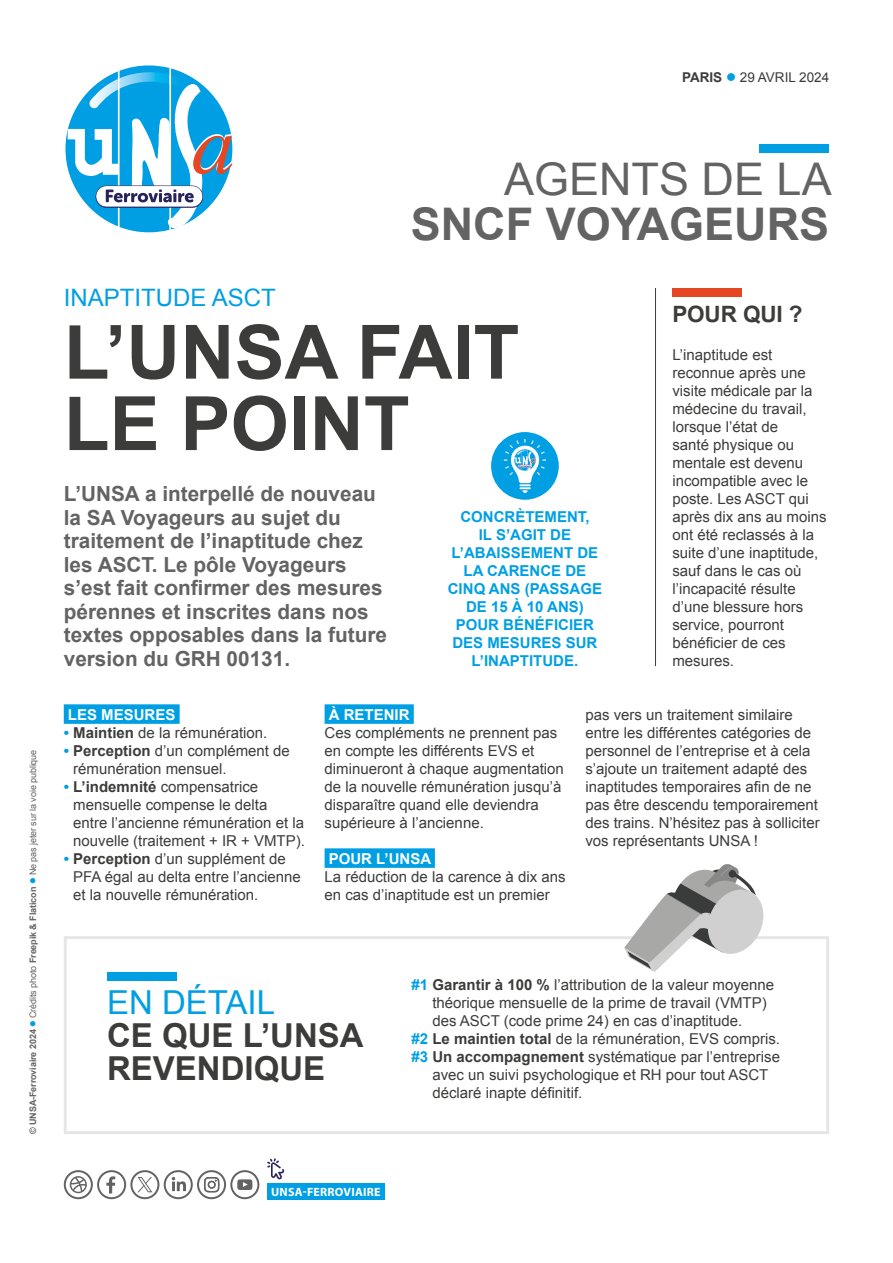
<style>
.page{position:relative;width:893px;height:1263px;background:#fff}
.page>*{position:absolute;margin:0;border:0;box-sizing:border-box;transform-origin:0 0}
.t1{font:700 75px/71.4px "Arial";color:#3c3c3b}
.t2{font:700 45px "Arial";color:#646363}
.t3{font:45px "Arial";color:#646363}
.t4{font:700 33px/33px "Arial";color:#3c3c3b}
.t5{font:33px "Arial";color:#009fe3}
.t6{font:24px "Arial";color:#009fe3}
.t7{font:700 22.5px "Arial";letter-spacing:-.005em;color:#3c3c3b}
.t8{font:700 20.85px/23.5px "Arial";color:#646363}
.t9{font:15px/18px "Arial";color:#3c3c3b}
.t10{font:700 15px/18px "Arial";color:#009fe3;text-align:center}
.t11{font:700 15px "Arial";color:#fff}
.t12{font:13.5px "Arial";color:#3c3c3b}
.t13{font:700 12px "Myriad Pro";letter-spacing:.02em;color:#fff}
.t14{font:9px "Arial";letter-spacing:-.01em;color:#646363}
.s1{font-weight:700}
.s2{color:#009fe3}
.s3{font-weight:700;color:#009fe3}
</style>
<div class="page">
<svg style="left:65px;top:65px;width:168px;height:168px"></svg>
<div style="left:759px;top:144px;width:70px;height:8px;background:#009fe3"></div>
<div style="left:267px;top:1183px;width:118px;height:16px;background:#009fe3"></div>
<svg style="left:267px;top:1158px;width:17px;height:22px"></svg>
<svg style="left:64px;top:1170px;width:195px;height:29px"></svg>
<div style="left:64px;top:704px;width:116px;height:20px;background:#009fe3"></div>
<div style="left:325px;top:704px;width:89px;height:20px;background:#009fe3"></div>
<div style="left:325px;top:848px;width:110px;height:20px;background:#009fe3"></div>
<div style="left:491px;top:432px;width:68px;height:68px;background:#009fe3;border-radius:50%"></div>
<svg style="left:504px;top:439px;width:42px;height:54px"></svg>
<div style="left:64px;top:936px;width:765px;height:198px;border:3px solid #e6e6e6"></div>
<div style="left:107px;top:972px;width:70px;height:8px;background:#009fe3"></div>
<div style="left:672px;top:288px;width:70px;height:8px;background:#e54623"></div>
<hr style="left:655px;top:288px;width:1px;height:378px;background:#3c3c3b">
<svg style="left:624px;top:864px;width:140px;height:108px"></svg>
<p class="t12" style="left:682px;top:69px;width:149px"><span class="s1">PARIS</span> <span class="s2">●</span> 29 AVRIL 2024</p>
<p class="t14" style="left:27px;top:1134px;width:386px;rotate:-90deg"><span class="s1">© UNSA-Ferroviaire 2024</span> <span class="s2">●</span> Crédits photo <span class="s1">Freepik &amp; Flaticon</span> <span class="s2">●</span> Ne pas jeter sur la voie publique</p>
<h2 class="t3" style="left:504px;top:149px;width:329px">AGENTS DE LA</h2>
<h2 class="t2" style="left:411px;top:194px;width:420px">SNCF VOYAGEURS</h2>
<h3 class="t6" style="left:64px;top:281px;width:214px">INAPTITUDE ASCT</h3>
<h1 class="t1" style="left:64px;top:319px;width:457px">L’UNSA FAIT<br>LE POINT</h1>
<h3 class="t8" style="left:64px;top:483px;width:325px">L’UNSA a interpellé de nouveau la SA Voyageurs au sujet du traitement de l’inaptitude chez les ASCT. Le pôle Voyageurs s’est fait confirmer des mesures pérennes et inscrites dans nos textes opposables dans la future version du GRH 00131.</h3>
<p class="t10" style="left:448px;top:508px;width:156px">CONCRÈTEMENT,<br>IL S’AGIT DE<br>L’ABAISSEMENT DE<br>LA CARENCE DE<br>CINQ ANS (PASSAGE<br>DE 15 À 10 ANS)<br>POUR BÉNÉFICIER<br>DES MESURES SUR<br>L’INAPTITUDE.</p>
<h3 class="t7" style="left:672px;top:300px;width:132px">POUR QUI ?</h3>
<p class="t9" style="left:672px;top:346px;width:156px">L’inaptitude est reconnue après une visite médicale par la médecine du travail, lorsque l’état de<br>santé physique ou mentale est devenu incompatible avec le poste. Les ASCT qui après dix ans au moins ont été reclassés à la suite d’une inaptitude, sauf dans le cas où l’incapacité résulte d’une blessure hors service, pourront bénéficier de ces mesures.</p>
<p class="t11" style="left:68px;top:705px;width:109px">LES MESURES</p>
<p class="t9" style="left:64px;top:724px;width:205px"><span class="s3">•</span> <span class="s1">Maintien</span> de la rémunération.</p>
<p class="t9" style="left:73px;top:742px;width:218px;text-indent:-9px"><span class="s3">•</span> <span class="s1">Perception</span> d’un complément de rémunération mensuel.</p>
<p class="t9" style="left:73px;top:778px;width:233px;text-indent:-9px"><span class="s3">•</span> <span class="s1">L’indemnité</span> compensatrice mensuelle compense le delta entre l’ancienne rémunération et la nouvelle (traitement + IR + VMTP).</p>
<p class="t9" style="left:73px;top:850px;width:229px;text-indent:-9px"><span class="s3">•</span> <span class="s1">Perception</span> d’un supplément de<br>PFA égal au delta entre l’ancienne et la nouvelle rémunération.</p>
<p class="t11" style="left:329px;top:705px;width:82px">À RETENIR</p>
<p class="t9" style="left:325px;top:724px;width:241px">Ces compléments ne prennent pas en compte les différents EVS et diminueront à chaque augmentation de la nouvelle rémunération jusqu’à disparaître quand elle deviendra supérieure à l’ancienne.</p>
<p class="t11" style="left:329px;top:849px;width:104px">POUR L’UNSA</p>
<p class="t9" style="left:325px;top:868px;width:242px">La réduction de la carence à dix ans en cas d’inaptitude est un premier</p>
<p class="t9" style="left:585px;top:706px;width:236px">pas vers un traitement similaire entre les différentes catégories de personnel de l’entreprise et à cela s’ajoute un traitement adapté des inaptitudes temporaires afin de ne pas être descendu temporairement des trains. N’hésitez pas à solliciter vos représentants UNSA !</p>
<h3 class="t5" style="left:107px;top:981px;width:170px">EN DÉTAIL</h3>
<h3 class="t4" style="left:107px;top:1020px;width:258px">CE QUE L’UNSA<br>REVENDIQUE</h3>
<p class="t9" style="left:411px;top:976px;width:364px"><span class="s3">#1</span> <span class="s1">Garantir à 100 %</span> l’attribution de la valeur moyenne</p>
<p class="t9" style="left:432px;top:994px;width:336px">théorique mensuelle de la prime de travail (VMTP)</p>
<p class="t9" style="left:432px;top:1012px;width:311px">des ASCT (code prime 24) en cas d’inaptitude.</p>
<p class="t9" style="left:411px;top:1030px;width:370px"><span class="s3">#2</span> <span class="s1">Le maintien total</span> de la rémunération, EVS compris.</p>
<p class="t9" style="left:411px;top:1048px;width:370px"><span class="s3">#3</span> <span class="s1">Un accompagnement</span> systématique par l’entreprise</p>
<p class="t9" style="left:432px;top:1066px;width:338px">avec un suivi psychologique et RH pour tout ASCT</p>
<p class="t9" style="left:432px;top:1084px;width:152px">déclaré inapte définitif.</p>
<p class="t13" style="left:271px;top:1184px;width:111px">UNSA-FERROVIAIRE</p>
</div>
